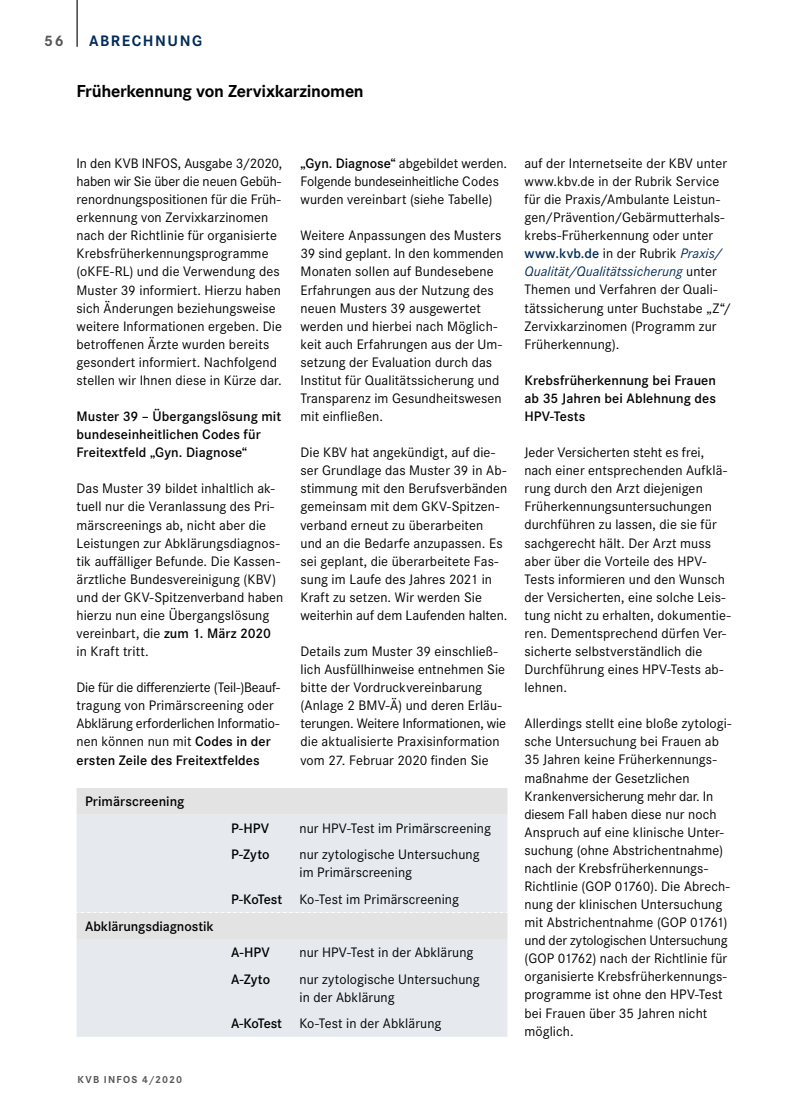
<style>
.page{position:relative;width:808px;height:1106px;background:#fff}
.page>*{position:absolute;margin:0;border:0;box-sizing:border-box;transform-origin:0 0}
.t1{font:700 18px "Corporate S";letter-spacing:-.015em;color:#000}
.t2{font:700 15.75px "Corporate S";letter-spacing:.1em;color:#002b58}
.t3{font:700 15.75px "Corporate S";color:#565656}
.t4{font:14.25px/18px "Corporate S";letter-spacing:.005em;color:#000}
.t5{font:600 14.25px/18px "Corporate S";letter-spacing:.005em;color:#000}
.t6{font:700 10.5px "Corporate S";letter-spacing:.11em;color:#565656}
.s1{font-weight:600}
.s2{font-weight:600;color:#002b58}
.s3{font-style:italic;color:#002b58}
</style>
<div class="page">
<hr style="left:77px;top:0;width:1px;height:47px;background:#000">
<div style="left:77px;top:788px;width:430px;height:26px;background:#e3e3e3"></div>
<svg style="left:77px;top:814px;width:430px;height:222px;background:#e5e9ec"></svg>
<svg style="left:77px;top:912px;width:430px;height:1px"></svg>
<p class="t3" style="left:44px;top:30px;width:21px">56</p>
<p class="t2" style="left:89px;top:30px;width:115px">ABRECHNUNG</p>
<p class="t1" style="left:77px;top:79px;width:289px">Früherkennung von Zervixkarzinomen</p>
<p class="t4" style="left:77px;top:154px;width:207px">In den KVB INFOS, Ausgabe 3/2020, haben wir Sie über die neuen Gebüh&shy;renordnungspositionen für die Früh&shy;erkennung von Zervixkarzinomen nach der Richtlinie für organisierte Krebsfrüherkennungsprogramme (oKFE-RL) und die Verwendung des Muster 39 informiert. Hierzu haben sich Änderungen beziehungsweise weitere Informationen ergeben. Die betroffenen Ärzte wurden bereits gesondert informiert. Nachfolgend stellen wir Ihnen diese in Kürze dar.</p>
<p class="t5" style="left:77px;top:407px;width:206px">Muster 39 – Übergangslösung mit bundeseinheitlichen Codes für<br>Freitextfeld „Gyn. Diagnose“</p>
<p class="t4" style="left:77px;top:479px;width:208px">Das Muster 39 bildet inhaltlich ak&shy;tuell nur die Veranlassung des Pri&shy;märscreenings ab, nicht aber die<br>Leistungen zur Abklärungsdiagnos&shy;tik auffälliger Befunde. Die Kassen&shy;ärztliche Bundesvereinigung (KBV) und der GKV-Spitzenverband haben hierzu nun eine Übergangslösung vereinbart, die <span class="s1">zum 1. März 2020 </span>in Kraft tritt.</p>
<p class="t4" style="left:77px;top:678px;width:205px">Die für die differenzierte (Teil-)Beauf&shy;tragung von Primärscreening oder Abklärung erforderlichen Informatio&shy;nen können nun mit <span class="s1">Codes in der ersten Zeile des Freitextfeldes</span></p>
<p class="t5" style="left:85px;top:792px;width:101px">Primärscreening</p>
<p class="t4" style="left:300px;top:154px;width:208px"><span class="s1">„Gyn. Diagnose“</span> abgebildet werden.<br>Folgende bundeseinheitliche Codes wurden vereinbart (siehe Tabelle)</p>
<p class="t4" style="left:300px;top:226px;width:205px">Weitere Anpassungen des Musters<br>39 sind geplant. In den kommenden<br>Monaten sollen auf Bundesebene<br>Erfahrungen aus der Nutzung des neuen Musters 39 ausgewertet werden und hierbei nach Möglich&shy;keit auch Erfahrungen aus der Um&shy;setzung der Evaluation durch das<br>Institut für Qualitätssicherung und<br>Transparenz im Gesundheitswesen mit einfließen.</p>
<p class="t4" style="left:300px;top:443px;width:208px">Die KBV hat angekündigt, auf die&shy;ser Grundlage das Muster 39 in Ab&shy;stimmung mit den Berufsverbänden gemeinsam mit dem GKV-Spitzen&shy;verband erneut zu überarbeiten und an die Bedarfe anzupassen. Es sei geplant, die überarbeitete Fas&shy;sung im Laufe des Jahres 2021 in Kraft zu setzen. Wir werden Sie weiterhin auf dem Laufenden halten.</p>
<p class="t4" style="left:300px;top:642px;width:207px">Details zum Muster 39 einschließ&shy;lich Ausfüllhinweise entnehmen Sie bitte der Vordruckvereinbarung (Anlage 2 BMV-Ä) und deren Erläu&shy;terungen. Weitere Informationen, wie die aktualisierte Praxisinformation vom 27. Februar 2020 finden Sie</p>
<p class="t5" style="left:85px;top:916px;width:130px">Abklärungsdiagnostik</p>
<p class="t6" style="left:77px;top:1072px;width:106px">KVB INFOS 4/2020</p>
<p class="t5" style="left:231px;top:818px;width:40px">P-HPV</p>
<p class="t4" style="left:299px;top:818px;width:193px">nur HPV-Test im Primärscreening</p>
<p class="t5" style="left:231px;top:845px;width:40px">P-Zyto</p>
<p class="t4" style="left:299px;top:845px;width:182px">nur zytologische Untersuchung im Primärscreening</p>
<p class="t4" style="left:231px;top:889px;width:229px"><span class="s1">P-KoTest</span> Ko-Test im Primärscreening</p>
<p class="t5" style="left:231px;top:943px;width:40px">A-HPV</p>
<p class="t4" style="left:299px;top:942px;width:175px">nur HPV-Test in der Abklärung</p>
<p class="t5" style="left:231px;top:969px;width:41px">A-Zyto</p>
<p class="t4" style="left:299px;top:969px;width:182px">nur zytologische Untersuchung in der Abklärung</p>
<p class="t4" style="left:231px;top:1014px;width:212px"><span class="s1">A-KoTest</span> Ko-Test in der Abklärung</p>
<p class="t4" style="left:524px;top:154px;width:208px">auf der Internetseite der KBV unter www.kbv.de in der Rubrik Service für die Praxis/Ambulante Leistun&shy;gen/Prävention/Gebärmutterhals&shy;krebs-Früherkennung oder unter <span class="s2">www.kvb.de</span> in der Rubrik <span class="s3">Praxis/ Qualität/Qualitätssicherung</span> unter Themen und Verfahren der Quali&shy;tätssicherung unter Buchstabe „Z“/ Zervixkarzinomen (Programm zur Früherkennung).</p>
<p class="t5" style="left:524px;top:370px;width:193px;text-align:justify">Krebsfrüherkennung bei Frauen ab 35 Jahren bei Ablehnung des HPV-Tests</p>
<p class="t4" style="left:524px;top:443px;width:208px">Jeder Versicherten steht es frei, nach einer entsprechenden Aufklä&shy;rung durch den Arzt diejenigen<br>Früherkennungsuntersuchungen durchführen zu lassen, die sie für sachgerecht hält. Der Arzt muss aber über die Vorteile des HPV-<br>Tests informieren und den Wunsch der Versicherten, eine solche Leis&shy;tung nicht zu erhalten, dokumentie&shy;ren. Dementsprechend dürfen Ver&shy;sicherte selbstverständlich die<br>Durchführung eines HPV-Tests ab&shy;lehnen.</p>
<p class="t4" style="left:524px;top:714px;width:208px">Allerdings stellt eine bloße zytologi&shy;sche Untersuchung bei Frauen ab<br>35 Jahren keine Früherkennungs&shy;maßnahme der Gesetzlichen<br>Krankenversicherung mehr dar. In diesem Fall haben diese nur noch<br>Anspruch auf eine klinische Unter&shy;suchung (ohne Abstrichentnahme) nach der Krebsfrüherkennungs-<br>Richtlinie (GOP 01760). Die Abrech&shy;nung der klinischen Untersuchung mit Abstrichentnahme (GOP 01761) und der zytologischen Untersuchung (GOP 01762) nach der Richtlinie für organisierte Krebsfrüherkennungs&shy;programme ist ohne den HPV-Test bei Frauen über 35 Jahren nicht möglich.</p>
</div>
